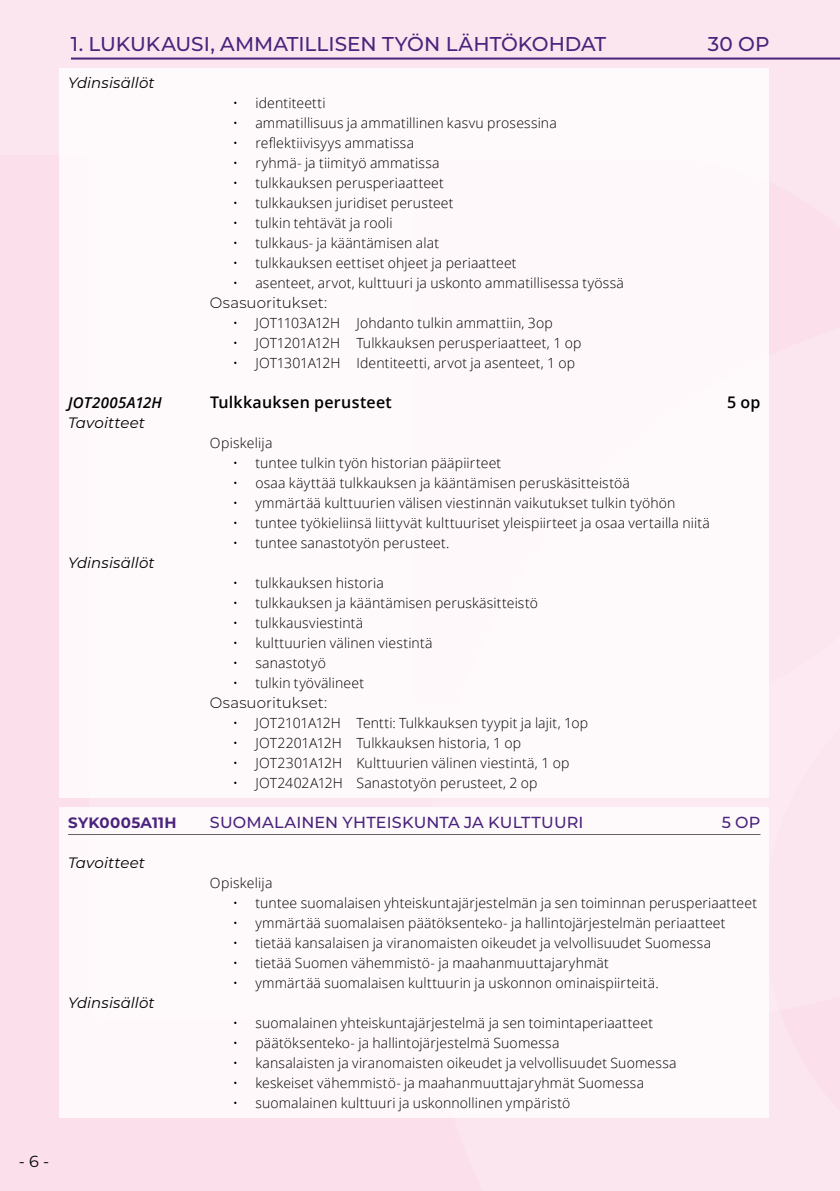
<style>
.page{position:relative;width:840px;height:1191px;background:#fff}
.page>*{position:absolute;margin:0;border:0;box-sizing:border-box;transform-origin:0 0}
.t1{font:500 20px "Montserrat";color:#4a237c}
.t2{font:500 16px "Montserrat";letter-spacing:.01em;color:#4a237c}
.t3{font:600 16px "Open Sans";letter-spacing:.02em;color:#000}
.t4{font:16px "Montserrat";color:#000}
.t5{font:italic 15px "Montserrat";letter-spacing:.005em;color:#000}
.t6{font:300 15px "Montserrat";letter-spacing:.01em;color:#000}
.t7{font:italic 600 15px "Open Sans";letter-spacing:.02em;color:#000}
.t8{font:700 15px "Montserrat";letter-spacing:.02em;color:#4a237c}
.t9{font:300 14px "Open Sans";letter-spacing:.01em;color:#000}
</style>
<div class="page">
<div style="left:0;top:0;width:839px;height:1191px;background:#fbe5ef"></div>
<div style="left:60px;top:68px;width:708px;height:730px;background:#fff"></div>
<div style="left:60px;top:807px;width:708px;height:310px;background:#fff"></div>
<hr style="left:71px;top:58px;width:768px;height:2px;background:#4a237c">
<hr style="left:68px;top:834px;width:692px;height:1px;background:#636362">
<h1 class="t1" style="left:71px;top:30px;width:536px">1. LUKUKAUSI, AMMATILLISEN TYÖN LÄHTÖKOHDAT</h1>
<h1 class="t1" style="left:707px;top:30px;width:63px">30 OP</h1>
<p class="t5" style="left:68px;top:72px;width:88px">Ydinsisällöt</p>
<p class="t9" style="left:232px;top:93px;width:94px">• identiteetti</p>
<p class="t9" style="left:232px;top:113px;width:325px">• ammatillisuus ja ammatillinen kasvu prosessina</p>
<p class="t9" style="left:232px;top:133px;width:183px">• reflektiivisyys ammatissa</p>
<p class="t9" style="left:232px;top:153px;width:208px">• ryhmä- ja tiimityö ammatissa</p>
<p class="t9" style="left:232px;top:173px;width:212px">• tulkkauksen perusperiaatteet</p>
<p class="t9" style="left:232px;top:193px;width:222px">• tulkkauksen juridiset perusteet</p>
<p class="t9" style="left:232px;top:213px;width:161px">• tulkin tehtävät ja rooli</p>
<p class="t9" style="left:232px;top:233px;width:208px">• tulkkaus- ja kääntämisen alat</p>
<p class="t9" style="left:232px;top:253px;width:285px">• tulkkauksen eettiset ohjeet ja periaatteet</p>
<p class="t9" style="left:232px;top:273px;width:392px">• asenteet, arvot, kulttuuri ja uskonto ammatillisessa työssä</p>
<p class="t6" style="left:210px;top:293px;width:118px">Osasuoritukset:</p>
<p class="t9" style="left:232px;top:313px;width:321px">• JOT1103A12H Johdanto tulkin ammattiin, 3op</p>
<p class="t9" style="left:232px;top:333px;width:350px">• JOT1201A12H Tulkkauksen perusperiaatteet, 1 op</p>
<p class="t9" style="left:232px;top:353px;width:344px">• JOT1301A12H Identiteetti, arvot ja asenteet, 1 op</p>
<p class="t7" style="left:68px;top:392px;width:95px">JOT2005A12H</p>
<p class="t3" style="left:210px;top:391px;width:183px">Tulkkauksen perusteet</p>
<p class="t3" style="left:726px;top:391px;width:35px">5 op</p>
<p class="t5" style="left:68px;top:412px;width:78px">Tavoitteet</p>
<p class="t9" style="left:210px;top:433px;width:64px">Opiskelija</p>
<p class="t9" style="left:232px;top:453px;width:270px">• tuntee tulkin työn historian pääpiirteet</p>
<p class="t9" style="left:232px;top:473px;width:398px">• osaa käyttää tulkkauksen ja kääntämisen peruskäsitteistöä</p>
<p class="t9" style="left:232px;top:493px;width:444px">• ymmärtää kulttuurien välisen viestinnän vaikutukset tulkin työhön</p>
<p class="t9" style="left:232px;top:513px;width:478px">• tuntee työkieliinsä liittyvät kulttuuriset yleispiirteet ja osaa vertailla niitä</p>
<p class="t9" style="left:232px;top:533px;width:218px">• tuntee sanastotyön perusteet.</p>
<p class="t5" style="left:68px;top:552px;width:88px">Ydinsisällöt</p>
<p class="t9" style="left:232px;top:573px;width:153px">• tulkkauksen historia</p>
<p class="t9" style="left:232px;top:593px;width:306px">• tulkkauksen ja kääntämisen peruskäsitteistö</p>
<p class="t9" style="left:232px;top:613px;width:132px">• tulkkausviestintä</p>
<p class="t9" style="left:232px;top:633px;width:201px">• kulttuurien välinen viestintä</p>
<p class="t9" style="left:232px;top:653px;width:95px">• sanastotyö</p>
<p class="t9" style="left:232px;top:673px;width:133px">• tulkin työvälineet</p>
<p class="t6" style="left:210px;top:693px;width:118px">Osasuoritukset:</p>
<p class="t9" style="left:232px;top:713px;width:356px">• JOT2101A12H Tentti: Tulkkauksen tyypit ja lajit, 1op</p>
<p class="t9" style="left:232px;top:733px;width:290px">• JOT2201A12H Tulkkauksen historia, 1 op</p>
<p class="t9" style="left:232px;top:753px;width:338px">• JOT2301A12H Kulttuurien välinen viestintä, 1 op</p>
<p class="t9" style="left:232px;top:773px;width:306px">• JOT2402A12H Sanastotyön perusteet, 2 op</p>
<p class="t8" style="left:68px;top:812px;width:110px">SYK0005A11H</p>
<p class="t2" style="left:210px;top:811px;width:375px">SUOMALAINEN YHTEISKUNTA JA KULTTUURI</p>
<p class="t2" style="left:721px;top:811px;width:40px">5 OP</p>
<p class="t5" style="left:68px;top:852px;width:78px">Tavoitteet</p>
<p class="t9" style="left:210px;top:873px;width:64px">Opiskelija</p>
<p class="t9" style="left:232px;top:893px;width:525px">• tuntee suomalaisen yhteiskuntajärjestelmän ja sen toiminnan perusperiaatteet</p>
<p class="t9" style="left:232px;top:913px;width:494px">• ymmärtää suomalaisen päätöksenteko- ja hallintojärjestelmän periaatteet</p>
<p class="t9" style="left:232px;top:933px;width:479px">• tietää kansalaisen ja viranomaisten oikeudet ja velvollisuudet Suomessa</p>
<p class="t9" style="left:232px;top:953px;width:377px">• tietää Suomen vähemmistö- ja maahanmuuttajaryhmät</p>
<p class="t9" style="left:232px;top:973px;width:427px">• ymmärtää suomalaisen kulttuurin ja uskonnon ominaispiirteitä.</p>
<p class="t5" style="left:68px;top:992px;width:88px">Ydinsisällöt</p>
<p class="t9" style="left:232px;top:1013px;width:421px">• suomalainen yhteiskuntajärjestelmä ja sen toimintaperiaatteet</p>
<p class="t9" style="left:232px;top:1033px;width:328px">• päätöksenteko- ja hallintojärjestelmä Suomessa</p>
<p class="t9" style="left:232px;top:1053px;width:445px">• kansalaisten ja viranomaisten oikeudet ja velvollisuudet Suomessa</p>
<p class="t9" style="left:232px;top:1073px;width:413px">• keskeiset vähemmistö- ja maahanmuuttajaryhmät Suomessa</p>
<p class="t9" style="left:232px;top:1093px;width:339px">• suomalainen kulttuuri ja uskonnollinen ympäristö</p>
<p class="t4" style="left:19px;top:1150px;width:32px">- 6 -</p>
</div>
